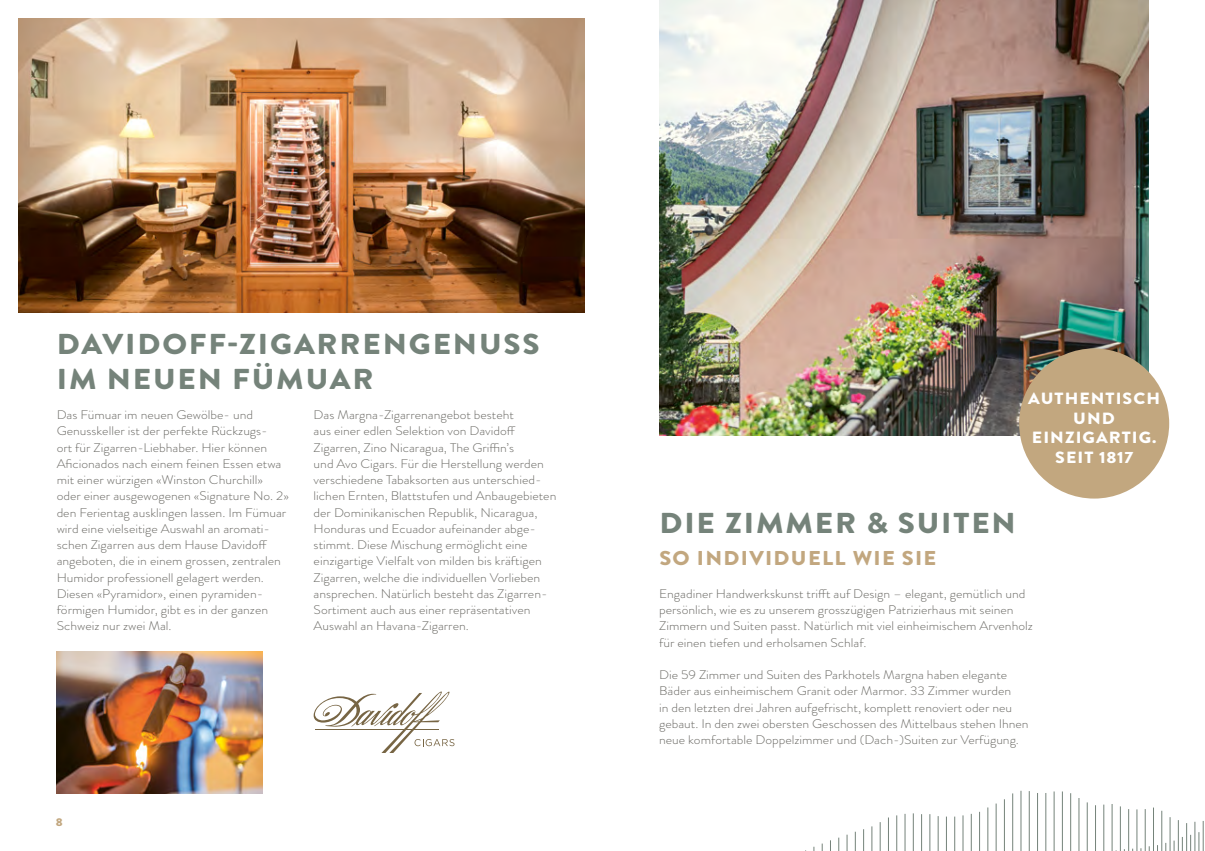
<style>
.page{position:relative;width:1205px;height:851px;background:#fff}
.page>*{position:absolute;margin:0;border:0;box-sizing:border-box;transform-origin:0 0}
.t1{font:900 28.75px/34.5px "Brandon Grotesque";letter-spacing:.06em;color:#75837a;scale:1.09 1}
.t2{font:900 20px "Brandon Grotesque";letter-spacing:.06em;color:#c2a77f;scale:1.09 1}
.t3{font:900 16.25px/19.5px "Brandon Grotesque";letter-spacing:.06em;color:#fff;text-align:center;scale:1.09 1}
.t4{font:300 12.5px/16.2px "Brandon Grotesque";color:#6b6a65;scale:1.09 1}
.t5{font:900 11.25px "Brandon Grotesque";color:#c2a77f;scale:1.09 1}
</style>
<div class="page">
<img style="left:659px;top:0;width:489px;height:435px">
<div style="left:1019px;top:348px;width:150px;height:150px;background:#c2a77f;border-radius:50%"></div>
<img style="left:57px;top:651px;width:205px;height:142px">
<hr style="left:1202px;top:820px;width:1px;height:30px;background:#75837a">
<hr style="left:1178px;top:820px;width:1px;height:30px;background:#75837a">
<hr style="left:1169px;top:817px;width:1px;height:33px;background:#75837a">
<hr style="left:1161px;top:810px;width:1px;height:40px;background:#75837a">
<hr style="left:1153px;top:807px;width:1px;height:43px;background:#75837a">
<hr style="left:1145px;top:809px;width:1px;height:41px;background:#75837a">
<hr style="left:1136px;top:809px;width:1px;height:41px;background:#75837a">
<hr style="left:1128px;top:809px;width:1px;height:41px;background:#75837a">
<hr style="left:1120px;top:806px;width:1px;height:44px;background:#75837a">
<hr style="left:1111px;top:803px;width:1px;height:47px;background:#75837a">
<hr style="left:1103px;top:804px;width:1px;height:46px;background:#75837a">
<hr style="left:1095px;top:805px;width:1px;height:45px;background:#75837a">
<hr style="left:1087px;top:802px;width:1px;height:48px;background:#75837a">
<hr style="left:1078px;top:797px;width:1px;height:53px;background:#75837a">
<hr style="left:1070px;top:793px;width:1px;height:57px;background:#75837a">
<hr style="left:1062px;top:791px;width:1px;height:59px;background:#75837a">
<hr style="left:1053px;top:791px;width:1px;height:59px;background:#75837a">
<hr style="left:1045px;top:792px;width:1px;height:58px;background:#75837a">
<hr style="left:1037px;top:792px;width:1px;height:58px;background:#75837a">
<hr style="left:1029px;top:791px;width:1px;height:59px;background:#75837a">
<hr style="left:1020px;top:790px;width:1px;height:60px;background:#75837a">
<hr style="left:1012px;top:793px;width:1px;height:57px;background:#75837a">
<hr style="left:1004px;top:799px;width:1px;height:51px;background:#75837a">
<hr style="left:995px;top:803px;width:1px;height:47px;background:#75837a">
<hr style="left:987px;top:807px;width:1px;height:43px;background:#75837a">
<hr style="left:979px;top:811px;width:1px;height:39px;background:#75837a">
<hr style="left:971px;top:813px;width:1px;height:37px;background:#75837a">
<hr style="left:962px;top:815px;width:1px;height:35px;background:#75837a">
<hr style="left:954px;top:816px;width:1px;height:34px;background:#75837a">
<hr style="left:946px;top:816px;width:1px;height:34px;background:#75837a">
<hr style="left:938px;top:816px;width:1px;height:34px;background:#75837a">
<hr style="left:929px;top:814px;width:1px;height:36px;background:#75837a">
<hr style="left:921px;top:814px;width:1px;height:36px;background:#75837a">
<hr style="left:913px;top:813px;width:1px;height:37px;background:#75837a">
<hr style="left:904px;top:813px;width:1px;height:37px;background:#75837a">
<hr style="left:896px;top:815px;width:1px;height:35px;background:#75837a">
<hr style="left:888px;top:817px;width:1px;height:33px;background:#75837a">
<hr style="left:602px;top:769px;width:1px;height:81px;background:#75837a">
<hr style="left:1204px;top:816px;width:1px;height:34px;background:#75837a">
<svg style="left:1182px;top:821px;width:23px;height:30px"></svg>
<svg style="left:602px;top:822px;width:279px;height:29px"></svg>
<svg style="left:314px;top:691px;width:140px;height:61px"></svg>
<img style="left:18px;top:18px;width:566px;height:294px">
<h1 class="t1" style="left:57px;top:327px;width:444px">DAVIDOFF-ZIGARRENGENUSS<br>IM NEUEN FÜMUAR</h1>
<p class="t4" style="left:57px;top:406px;width:214px">Das Fümuar im neuen Gewölbe- und Genusskeller ist der perfekte Rückzugs-<br>ort für Zigarren-Liebhaber. Hier können Aficionados nach einem feinen Essen etwa mit einer würzigen «Winston Churchill» oder einer ausgewogenen «Signature No. 2» den Ferientag ausklingen lassen. Im Fümuar wird eine vielseitige Auswahl an aromati&shy;schen Zigarren aus dem Hause Davidoff angeboten, die in einem grossen, zentralen Humidor professionell gelagert werden.<br>Diesen «Pyramidor», einen pyramiden&shy;förmigen Humidor, gibt es in der ganzen Schweiz nur zwei Mal.</p>
<p class="t4" style="left:314px;top:406px;width:224px">Das Margna-Zigarrenangebot besteht<br>aus einer edlen Selektion von Davidoff Zigarren, Zino Nicaragua, The Griffin’s<br>und Avo Cigars. Für die Herstellung werden verschiedene Tabaksorten aus unterschied&shy;lichen Ernten, Blattstufen und Anbaugebieten der Dominikanischen Republik, Nicaragua, Honduras und Ecuador aufeinander abge&shy;stimmt. Diese Mischung ermöglicht eine einzigartige Vielfalt von milden bis kräftigen Zigarren, welche die individuellen Vorlieben ansprechen. Natürlich besteht das Zigarren-Sortiment auch aus einer repräsentativen Auswahl an Havana-Zigarren.</p>
<p class="t5" style="left:56px;top:813px;width:8px">8</p>
<h3 class="t3" style="left:1028px;top:389px;width:123px">AUTHENTISCH<br>UND<br>EINZIGARTIG.<br>SEIT 1817</h3>
<h1 class="t1" style="left:659px;top:506px;width:328px">DIE ZIMMER &amp; SUITEN</h1>
<h2 class="t2" style="left:659px;top:544px;width:256px">SO INDIVIDUELL WIE SIE</h2>
<p class="t4" style="left:659px;top:585px;width:344px">Engadiner Handwerkskunst trifft auf Design – elegant, gemütlich und persönlich, wie es zu unserem grosszügigen Patrizierhaus mit seinen Zimmern und Suiten passt. Natürlich mit viel einheimischem Arvenholz für einen tiefen und erholsamen Schlaf.</p>
<p class="t4" style="left:659px;top:666px;width:340px">Die 59 Zimmer und Suiten des Parkhotels Margna haben elegante Bäder aus einheimischem Granit oder Marmor. 33 Zimmer wurden<br>in den letzten drei Jahren aufgefrischt, komplett renoviert oder neu gebaut. In den zwei obersten Geschossen des Mittelbaus stehen Ihnen neue komfortable Doppelzimmer und (Dach-)Suiten zur Verfügung.</p>
</div>
